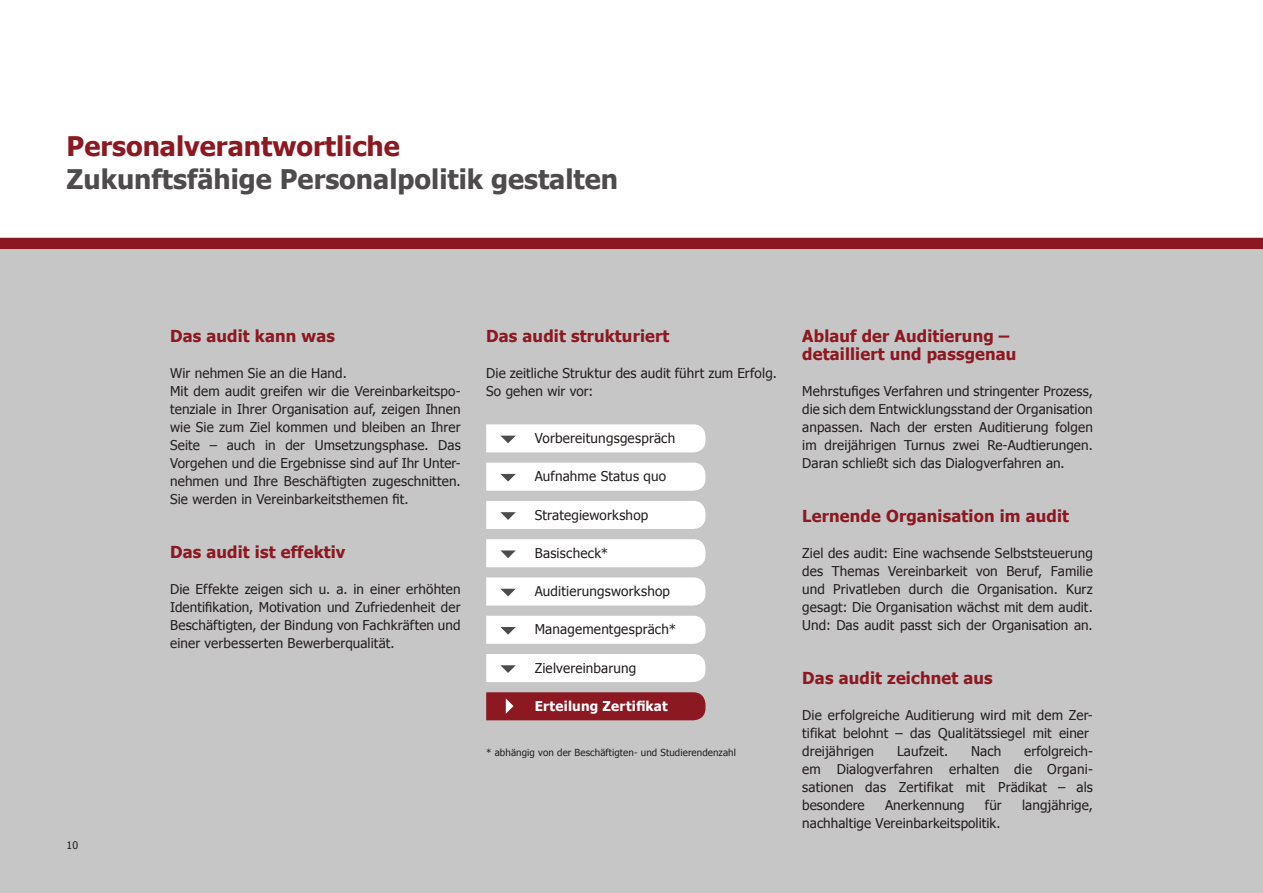
<style>
.page{position:relative;width:1263px;height:893px;background:#fff}
.page>*{position:absolute;margin:0;border:0;box-sizing:border-box;transform-origin:0 0}
.t1{font:700 27px "Tahoma";color:#4e4b4c}
.t2{font:700 27px "Tahoma";color:#8c1921}
.t3{font:700 16.5px/18px "Tahoma";letter-spacing:.01em;color:#8c1921}
.t4{font:13.5px/18px "Tahoma";letter-spacing:.01em;color:#241f1f;text-align:justify}
.t5{font:700 13.5px "Tahoma";letter-spacing:.02em;color:#fff}
.t6{font:10.5px "Tahoma";color:#241f1f}
.t7{font:9.75px "Tahoma";letter-spacing:.01em;color:#241f1f}
</style>
<div class="page">
<div style="left:0;top:244px;width:1263px;height:649px;background:#c7c6c7"></div>
<div style="left:0;top:238px;width:1263px;height:11px;background:#8c1921"></div>
<div style="left:486px;top:692px;width:219px;height:28px;background:#8c1921"></div>
<div style="left:486px;top:654px;width:219px;height:28px;background:#fff"></div>
<div style="left:486px;top:616px;width:219px;height:28px;background:#fff"></div>
<div style="left:486px;top:577px;width:219px;height:28px;background:#fff"></div>
<div style="left:486px;top:539px;width:219px;height:28px;background:#fff"></div>
<div style="left:486px;top:501px;width:219px;height:28px;background:#fff"></div>
<div style="left:486px;top:463px;width:219px;height:28px;background:#fff"></div>
<div style="left:486px;top:424px;width:219px;height:28px;background:#fff"></div>
<h1 class="t2" style="left:67px;top:127px;width:335px">Personalverantwortliche</h1>
<h1 class="t1" style="left:67px;top:160px;width:553px">Zukunftsfähige Personalpolitik gestalten</h1>
<p class="t6" style="left:67px;top:838px;width:13px">10</p>
<p class="t3" style="left:170px;top:326px;width:166px">Das audit kann was</p>
<p class="t4" style="left:170px;top:363px;width:292px;text-align:left">Wir nehmen Sie an die Hand.<br>Mit dem audit greifen wir die Vereinbarkeitspo&shy;tenziale in Ihrer Organisation auf, zeigen Ihnen wie Sie zum Ziel kommen und bleiben an Ihrer Seite – auch in der Umsetzungsphase. Das Vorgehen und die Ergebnisse sind auf Ihr Unter&shy;nehmen und Ihre Beschäftigten zugeschnitten.<br>Sie werden in Vereinbarkeitsthemen fit.</p>
<p class="t3" style="left:170px;top:542px;width:177px">Das audit ist effektiv</p>
<p class="t4" style="left:170px;top:579px;width:292px">Die Effekte zeigen sich u. a. in einer erhöhten Identifikation, Motivation und Zufriedenheit der Beschäftigten, der Bindung von Fachkräften und einer verbesserten Bewerberqualität.</p>
<p class="t3" style="left:486px;top:326px;width:185px">Das audit strukturiert</p>
<p class="t4" style="left:486px;top:363px;width:292px">Die zeitliche Struktur des audit führt zum Erfolg.<br>So gehen wir vor:</p>
<p class="t4" style="left:535px;top:428px;width:142px">Vorbereitungsgespräch</p>
<p class="t4" style="left:535px;top:467px;width:133px">Aufnahme Status quo</p>
<p class="t4" style="left:535px;top:505px;width:115px">Strategieworkshop</p>
<p class="t4" style="left:535px;top:543px;width:75px">Basischeck*</p>
<p class="t4" style="left:535px;top:582px;width:137px">Auditierungsworkshop</p>
<p class="t4" style="left:535px;top:620px;width:143px">Managementgespräch*</p>
<p class="t4" style="left:535px;top:658px;width:103px">Zielvereinbarung</p>
<p class="t5" style="left:535px;top:696px;width:135px">Erteilung Zertifikat</p>
<p class="t7" style="left:486px;top:746px;width:251px">* abhängig von der Beschäftigten- und Studierendenzahl</p>
<p class="t3" style="left:802px;top:326px;width:216px">Ablauf der Auditierung – detailliert und passgenau</p>
<p class="t4" style="left:802px;top:381px;width:292px">Mehrstufiges Verfahren und stringenter Prozess, die sich dem Entwicklungsstand der Organisation anpassen. Nach der ersten Auditierung folgen im dreijährigen Turnus zwei Re-Audtierungen.<br>Daran schließt sich das Dialogverfahren an.</p>
<p class="t3" style="left:802px;top:506px;width:268px">Lernende Organisation im audit</p>
<p class="t4" style="left:802px;top:543px;width:292px">Ziel des audit: Eine wachsende Selbststeuerung des Themas Vereinbarkeit von Beruf, Familie und Privatleben durch die Organisation. Kurz gesagt: Die Organisation wächst mit dem audit.<br>Und: Das audit passt sich der Organisation an.</p>
<p class="t3" style="left:802px;top:668px;width:192px">Das audit zeichnet aus</p>
<p class="t4" style="left:802px;top:705px;width:292px;text-align:left">Die erfolgreiche Auditierung wird mit dem Zer&shy;tifikat belohnt – das Qualitätssiegel mit einer dreijährigen</p>
<p class="t4" style="left:897px;top:741px;width:52px">Laufzeit.</p>
<p class="t4" style="left:971px;top:743px;width:32px">Nach</p>
<p class="t4" style="left:802px;top:741px;width:292px;text-indent:222px">erfolgreich&shy;em Dialogverfahren erhalten die Organi&shy;sationen das Zertifikat mit Prädikat – als besondere</p>
<p class="t4" style="left:885px;top:797px;width:81px">Anerkennung</p>
<p class="t4" style="left:985px;top:797px;width:18px">für</p>
<p class="t4" style="left:1022px;top:797px;width:72px">langjährige,</p>
<p class="t4" style="left:802px;top:815px;width:200px">nachhaltige Vereinbarkeitspolitik.</p>
</div>
